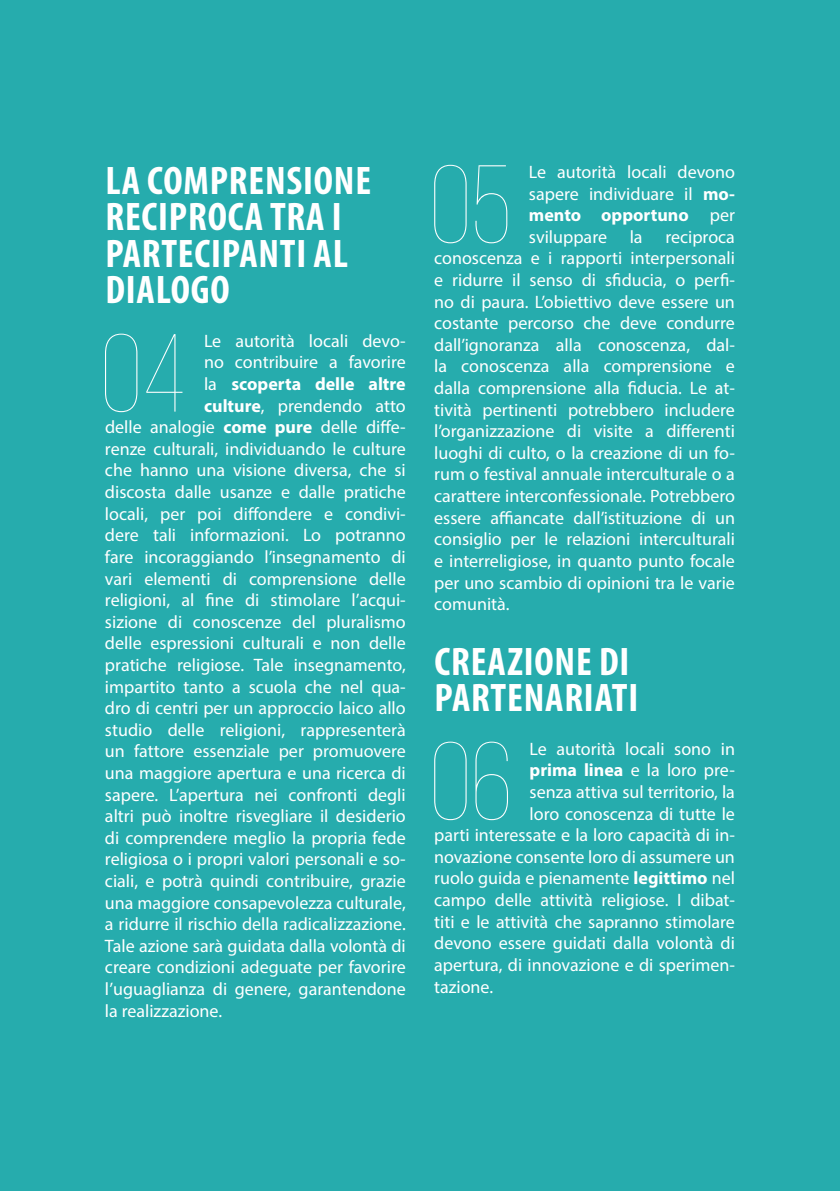
<style>
.page{position:relative;width:840px;height:1191px;background:#fff}
.page>*{position:absolute;margin:0;border:0;box-sizing:border-box;transform-origin:0 0}
.paragraphe_numero{font:100 110.6px "Bebas Neue";color:#fff}
.titre{font:700 condensed 40px/36px "Myriad Pro";letter-spacing:.02em;color:#fff}
.paragraphe_numero-2{font:18px/21.6px "Myriad Pro";color:#fff;text-align:justify}
.paragraphe_numero-3{font:700 18px "Myriad Pro";color:#fff}
.s1{font-weight:400}
.s2{font-weight:700}
</style>
<div class="page">
<div style="left:0;top:0;width:839px;height:1191px;background:#26acad"></div>
<p class="titre" style="left:105px;top:162px;width:267px">LA COMPRENSIONE<br>RECIPROCA TRA I<br>PARTECIPANTI AL<br>DIALOGO</p>
<p class="paragraphe_numero" style="left:100px;top:315px;width:88px">04</p>
<p class="paragraphe_numero-2" style="left:204px;top:330px;width:203px">Le autorità locali devo-</p>
<p class="paragraphe_numero-2" style="left:204px;top:351px;width:203px">no contribuire a favorire</p>
<p class="paragraphe_numero-3" style="left:204px;top:372px;width:203px"><span class="s1">la</span> scoperta delle altre</p>
<p class="paragraphe_numero-2" style="left:204px;top:394px;width:203px"><span class="s2">culture</span>, prendendo atto</p>
<p class="paragraphe_numero-2" style="left:105px;top:416px;width:302px">delle analogie <span class="s2">come pure</span> delle diffe-</p>
<p class="paragraphe_numero-2" style="left:105px;top:438px;width:302px">renze culturali, individuando le culture</p>
<p class="paragraphe_numero-2" style="left:105px;top:459px;width:302px">che hanno una visione diversa, che si</p>
<p class="paragraphe_numero-2" style="left:105px;top:481px;width:302px">discosta dalle usanze e dalle pratiche</p>
<p class="paragraphe_numero-2" style="left:105px;top:502px;width:302px">locali, per poi diffondere e condivi-</p>
<p class="paragraphe_numero-2" style="left:105px;top:524px;width:302px">dere tali informazioni. Lo potranno</p>
<p class="paragraphe_numero-2" style="left:105px;top:546px;width:302px">fare incoraggiando l’insegnamento di</p>
<p class="paragraphe_numero-2" style="left:105px;top:567px;width:302px">vari elementi di comprensione delle</p>
<p class="paragraphe_numero-2" style="left:105px;top:589px;width:302px">religioni, al fine di stimolare l’acqui-</p>
<p class="paragraphe_numero-2" style="left:105px;top:610px;width:302px">sizione di conoscenze del pluralismo</p>
<p class="paragraphe_numero-2" style="left:105px;top:632px;width:302px">delle espressioni culturali e non delle</p>
<p class="paragraphe_numero-2" style="left:105px;top:654px;width:302px">pratiche religiose. Tale insegnamento,</p>
<p class="paragraphe_numero-2" style="left:105px;top:675px;width:302px">impartito tanto a scuola che nel qua-</p>
<p class="paragraphe_numero-2" style="left:105px;top:697px;width:302px">dro di centri per un approccio laico allo</p>
<p class="paragraphe_numero-2" style="left:105px;top:718px;width:302px">studio delle religioni, rappresenterà</p>
<p class="paragraphe_numero-2" style="left:105px;top:740px;width:302px">un fattore essenziale per promuovere</p>
<p class="paragraphe_numero-2" style="left:105px;top:762px;width:302px">una maggiore apertura e una ricerca di</p>
<p class="paragraphe_numero-2" style="left:105px;top:783px;width:302px">sapere. L’apertura nei confronti degli</p>
<p class="paragraphe_numero-2" style="left:105px;top:805px;width:302px">altri può inoltre risvegliare il desiderio</p>
<p class="paragraphe_numero-2" style="left:105px;top:826px;width:302px">di comprendere meglio la propria fede</p>
<p class="paragraphe_numero-2" style="left:105px;top:848px;width:302px">religiosa o i propri valori personali e so-</p>
<p class="paragraphe_numero-2" style="left:105px;top:870px;width:302px">ciali, e potrà quindi contribuire, grazie</p>
<p class="paragraphe_numero-2" style="left:105px;top:891px;width:302px">una maggiore consapevolezza culturale,</p>
<p class="paragraphe_numero-2" style="left:105px;top:913px;width:302px">a ridurre il rischio della radicalizzazione.</p>
<p class="paragraphe_numero-2" style="left:105px;top:934px;width:302px">Tale azione sarà guidata dalla volontà di</p>
<p class="paragraphe_numero-2" style="left:105px;top:956px;width:302px">creare condizioni adeguate per favorire</p>
<p class="paragraphe_numero-2" style="left:105px;top:978px;width:302px">l’uguaglianza di genere, garantendone</p>
<p class="paragraphe_numero-2" style="left:105px;top:999px;width:118px">la realizzazione.</p>
<p class="paragraphe_numero" style="left:429px;top:146px;width:83px">05</p>
<p class="paragraphe_numero-2" style="left:528px;top:161px;width:207px">Le autorità locali devono sapere individuare il <span class="s2">mo&shy;mento opportuno</span> per sviluppare</p>
<p class="paragraphe_numero-2" style="left:629px;top:226px;width:14px">la</p>
<p class="paragraphe_numero-2" style="left:434px;top:226px;width:302px;text-indent:231px">reciproca conoscenza e i rapporti interpersonali e ridurre il senso di sfiducia, o perfi&shy;no di paura. L’obiettivo deve essere un costante percorso che deve condurre dall’ignoranza alla conoscenza, dal&shy;la conoscenza alla comprensione e dalla comprensione alla fiducia. Le at&shy;tività pertinenti potrebbero includere l’organizzazione di visite a differenti luoghi di culto, o la creazione di un fo&shy;rum o festival annuale interculturale o a carattere interconfessionale. Potrebbero essere affiancate dall’istituzione di un consiglio per le relazioni interculturali e interreligiose, in quanto punto focale per uno scambio di opinioni tra le varie comunità.</p>
<p class="titre" style="left:434px;top:642px;width:205px">CREAZIONE DI<br>PARTENARIATI</p>
<p class="paragraphe_numero" style="left:429px;top:723px;width:84px">06</p>
<p class="paragraphe_numero-2" style="left:529px;top:737px;width:207px">Le autorità locali sono in</p>
<p class="paragraphe_numero-2" style="left:529px;top:759px;width:207px"><span class="s2">prima linea</span> e la loro pre-</p>
<p class="paragraphe_numero-2" style="left:529px;top:781px;width:207px">senza attiva sul territorio, la</p>
<p class="paragraphe_numero-2" style="left:529px;top:802px;width:207px">loro conoscenza di tutte le</p>
<p class="paragraphe_numero-2" style="left:434px;top:824px;width:302px">parti interessate e la loro capacità di in-</p>
<p class="paragraphe_numero-2" style="left:434px;top:845px;width:302px">novazione consente loro di assumere un</p>
<p class="paragraphe_numero-2" style="left:434px;top:867px;width:302px">ruolo guida e pienamente <span class="s2">legittimo</span> nel</p>
<p class="paragraphe_numero-2" style="left:434px;top:889px;width:302px">campo delle attività religiose. I dibat-</p>
<p class="paragraphe_numero-2" style="left:434px;top:910px;width:302px">titi e le attività che sapranno stimolare</p>
<p class="paragraphe_numero-2" style="left:434px;top:932px;width:302px">devono essere guidati dalla volontà di</p>
<p class="paragraphe_numero-2" style="left:434px;top:953px;width:302px">apertura, di innovazione e di sperimen-</p>
<p class="paragraphe_numero-2" style="left:434px;top:975px;width:60px">tazione.</p>
</div>
